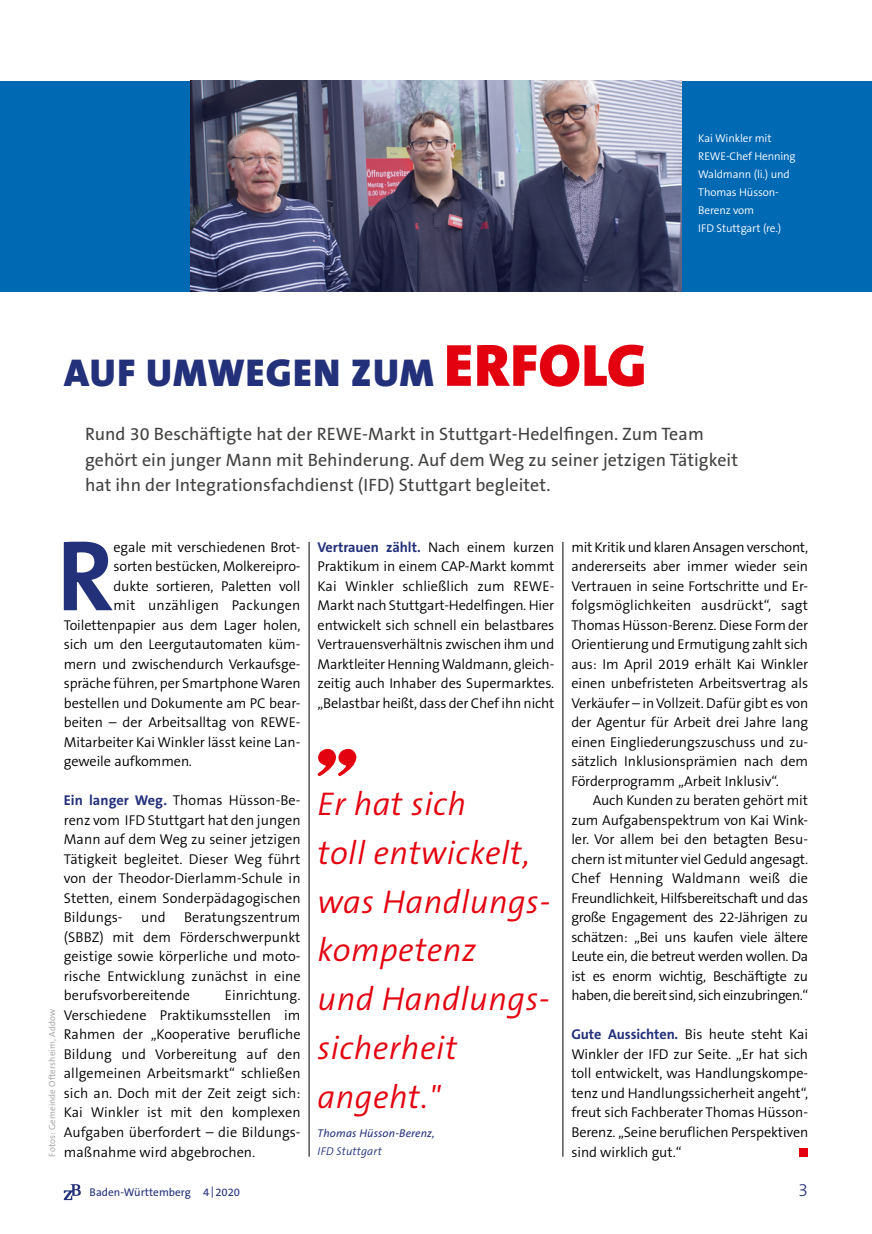
<style>
.page{position:relative;width:872px;height:1234px;background:#fff}
.page>*{position:absolute;margin:0;border:0;box-sizing:border-box;transform-origin:0 0}
.Copytext_Initial_1{font:700 100.95px "The Sans B W7";color:#23307a}
.Headline_1{font:900 39px "The Sans B W9";letter-spacing:.03em;color:#23307a}
.t1{font:italic 300 33px/48.8px "The Sans B W4";letter-spacing:.015em;color:#e3000f}
.Anleser_zentriert{font:18px/25.5px "The Sans B W5 Plain";letter-spacing:.005em;color:#414140}
.t2{font:300 18px "The Sans B W3";color:#23307a}
.Copytext{font:300 14.25px/19.5px "The Sans B W4";letter-spacing:-.005em;color:#000;text-align:justify}
.Copytext_ohne_Einzug{font:300 14.25px/19.5px "The Sans B W4";letter-spacing:.005em;color:#000;text-align:justify}
.Copytext_Einzug_Grun{font:300 14.25px/19.5px "The Sans B W4";letter-spacing:-.03em;color:#000;text-align:justify}
.Copytext_Initial_1-2{font:300 14.25px "The Sans B W4";letter-spacing:-.005em;color:#000}
.Copytext_Initial_1-3{font:300 14.25px "The Sans B W4";letter-spacing:.015em;color:#000}
.t3{font:300 11.25px/18px "The Sans B W4";letter-spacing:-.01em;color:#fff}
.t4{font:11.25px "The Sans B W5 Plain";color:#23307a}
.t5{font:italic 11.25px "The Sans B W5 Plain";letter-spacing:.015em;color:#23307a}
.t6{font:italic 300 11.25px "The Sans B W4";letter-spacing:.015em;color:#23307a}
.t7{font:300 9px "The Sans B W4";letter-spacing:.015em;color:#9c9d9d}
.s1{font-size:60px;color:#e3000f}
.s2{font-family:"The Sans B W7";font-weight:700;color:#23307a}
</style>
<div class="page">
<div style="left:0;top:81px;width:872px;height:210px;background:#0069b4"></div>
<svg style="left:64px;top:1184px;width:17px;height:15px"></svg>
<hr style="left:309px;top:542px;width:1px;height:614px;background:#000">
<hr style="left:562px;top:542px;width:1px;height:614px;background:#000">
<div style="left:799px;top:1147px;width:9px;height:9px;background:#e3000f"></div>
<img style="left:191px;top:81px;width:490px;height:210px">
<svg style="left:317px;top:748px;width:40px;height:28px"></svg>
<h1 class="Headline_1" style="left:64px;top:347px;width:584px">AUF UMWEGEN ZUM <span class="s1">ERFOLG</span></h1>
<p class="t3" style="left:698px;top:129px;width:99px">Kai Winkler mit<br>REWE-Chef Henning<br>Waldmann (li.) und<br>Thomas Hüsson-<br>Berenz vom<br>IFD Stuttgart (re.)</p>
<p class="Anleser_zentriert" style="left:85px;top:421px;width:654px">Rund 30 Beschäftigte hat der REWE-Markt in Stuttgart-Hedelfingen. Zum Team gehört ein junger Mann mit Behinderung. Auf dem Weg zu seiner jetzigen Tätigkeit hat ihn der Integrationsfachdienst (IFD) Stuttgart begleitet.</p>
<p class="Copytext_Initial_1" style="left:57px;top:511px;width:59px">R</p>
<p class="Copytext_Initial_1-2" style="left:113px;top:537px;width:189px">egale mit verschiedenen Brot-</p>
<p class="Copytext_Initial_1-2" style="left:113px;top:557px;width:189px">sorten bestücken, Molkereipro-</p>
<p class="Copytext_Initial_1-2" style="left:113px;top:576px;width:189px">dukte sortieren, Paletten voll</p>
<p class="Copytext_Initial_1-3" style="left:113px;top:596px;width:189px">mit unzähligen Packungen</p>
<p class="Copytext_Initial_1-2" style="left:64px;top:615px;width:238px">Toilettenpapier aus dem Lager holen,</p>
<p class="Copytext_Initial_1-2" style="left:64px;top:635px;width:238px">sich um den Leergutautomaten küm-</p>
<p class="Copytext_Initial_1-2" style="left:64px;top:654px;width:238px">mern und zwischendurch Verkaufsge-</p>
<p class="Copytext_Initial_1-2" style="left:64px;top:674px;width:238px">spräche führen, per Smartphone Waren</p>
<p class="Copytext_Initial_1-2" style="left:64px;top:693px;width:238px">bestellen und Dokumente am PC bear-</p>
<p class="Copytext_Initial_1-2" style="left:64px;top:713px;width:238px">beiten – der Arbeitsalltag von REWE-</p>
<p class="Copytext_Initial_1-2" style="left:64px;top:732px;width:238px">Mitarbeiter Kai Winkler lässt keine Lan-</p>
<p class="Copytext_Initial_1-2" style="left:64px;top:752px;width:130px">geweile aufkommen.</p>
<p class="Copytext_ohne_Einzug" style="left:64px;top:790px;width:238px"><span class="s2">Ein langer Weg.</span> Thomas Hüsson-Be&shy;renz vom IFD Stuttgart hat den jungen Mann auf dem Weg zu seiner jetzigen Tätigkeit begleitet. Dieser Weg führt von der Theodor-Dierlamm-Schule in Stetten, einem Sonderpädagogischen Bildungs-</p>
<p class="Copytext_ohne_Einzug" style="left:141px;top:907px;width:26px">und</p>
<p class="Copytext_ohne_Einzug" style="left:64px;top:907px;width:238px;text-indent:120px">Beratungszentrum (SBBZ) mit dem Förderschwerpunkt geistige sowie körperliche und moto&shy;rische Entwicklung zunächst in eine berufsvorbereitende</p>
<p class="Copytext_ohne_Einzug" style="left:64px;top:985px;width:238px;text-indent:161px">Einrichtung.<br>Verschiedene Praktikumsstellen im Rahmen der „Kooperative berufliche Bildung und Vorbereitung auf den allgemeinen Arbeitsmarkt“ schließen sich an. Doch mit der Zeit zeigt sich:<br>Kai Winkler ist mit den komplexen Aufgaben überfordert – die Bildungs&shy;maßnahme wird abgebrochen.</p>
<p class="t7" style="left:46px;top:1156px;width:149px;rotate:-90deg">Fotos: Gemeinde Oftersheim, Addow</p>
<p class="Copytext" style="left:317px;top:537px;width:238px"><span class="s2">Vertrauen zählt.</span> Nach einem kurzen Praktikum in einem CAP-Markt kommt Kai Winkler schließlich zum REWE-Markt nach Stuttgart-Hedelfingen. Hier entwickelt sich schnell ein belastbares Vertrauensverhältnis zwischen ihm und Marktleiter Henning Waldmann, gleich&shy;zeitig auch Inhaber des Supermarktes. „Belastbar heißt, dass der Chef ihn nicht</p>
<p class="Copytext" style="left:571px;top:537px;width:238px">mit Kritik und klaren Ansagen verschont, andererseits aber immer wieder sein Vertrauen in seine Fortschritte und Er&shy;folgsmöglichkeiten ausdrückt“, sagt Thomas Hüsson-Berenz. Diese Form der Orientierung und Ermutigung zahlt sich aus: Im April 2019 erhält Kai Winkler einen unbefristeten Arbeitsvertrag als Verkäufer – in Vollzeit. Dafür gibt es von der Agentur für Arbeit drei Jahre lang einen Eingliederungszuschuss und zu&shy;sätzlich Inklusionsprämien nach dem Förderprogramm „Arbeit Inklusiv“.</p>
<p class="Copytext_Einzug_Grun" style="left:571px;top:790px;width:238px;text-indent:21px">Auch Kunden zu beraten gehört mit zum Aufgabenspektrum von Kai Wink&shy;ler. Vor allem bei den betagten Besu&shy;chern ist mitunter viel Geduld angesagt.<br>Chef Henning Waldmann weiß die Freundlichkeit, Hilfsbereitschaft und das große Engagement des 22-Jährigen zu schätzen: „Bei uns kaufen viele ältere Leute ein, die betreut werden wollen. Da ist es enorm wichtig, Beschäftigte zu haben, die bereit sind, sich einzubringen.“</p>
<p class="Copytext" style="left:571px;top:1024px;width:238px"><span class="s2">Gute Aussichten.</span> Bis heute steht Kai Winkler der IFD zur Seite. „Er hat sich toll entwickelt, was Handlungskompe&shy;tenz und Handlungssicherheit angeht“, freut sich Fachberater Thomas Hüsson-Berenz. „Seine beruflichen Perspektiven sind wirklich gut.“</p>
<h3 class="t1" style="left:317px;top:780px;width:234px">Er hat sich<br>toll entwickelt, was Handlungs&shy;kompetenz<br>und Handlungs&shy;sicherheit angeht."</h3>
<p class="t5" style="left:317px;top:1126px;width:119px">Thomas Hüsson-Berenz,</p>
<p class="t6" style="left:317px;top:1144px;width:66px">IFD Stuttgart</p>
<p class="t4" style="left:90px;top:1184px;width:152px">Baden-Württemberg 4|2020</p>
<p class="t2" style="left:798px;top:1177px;width:11px">3</p>
</div>
